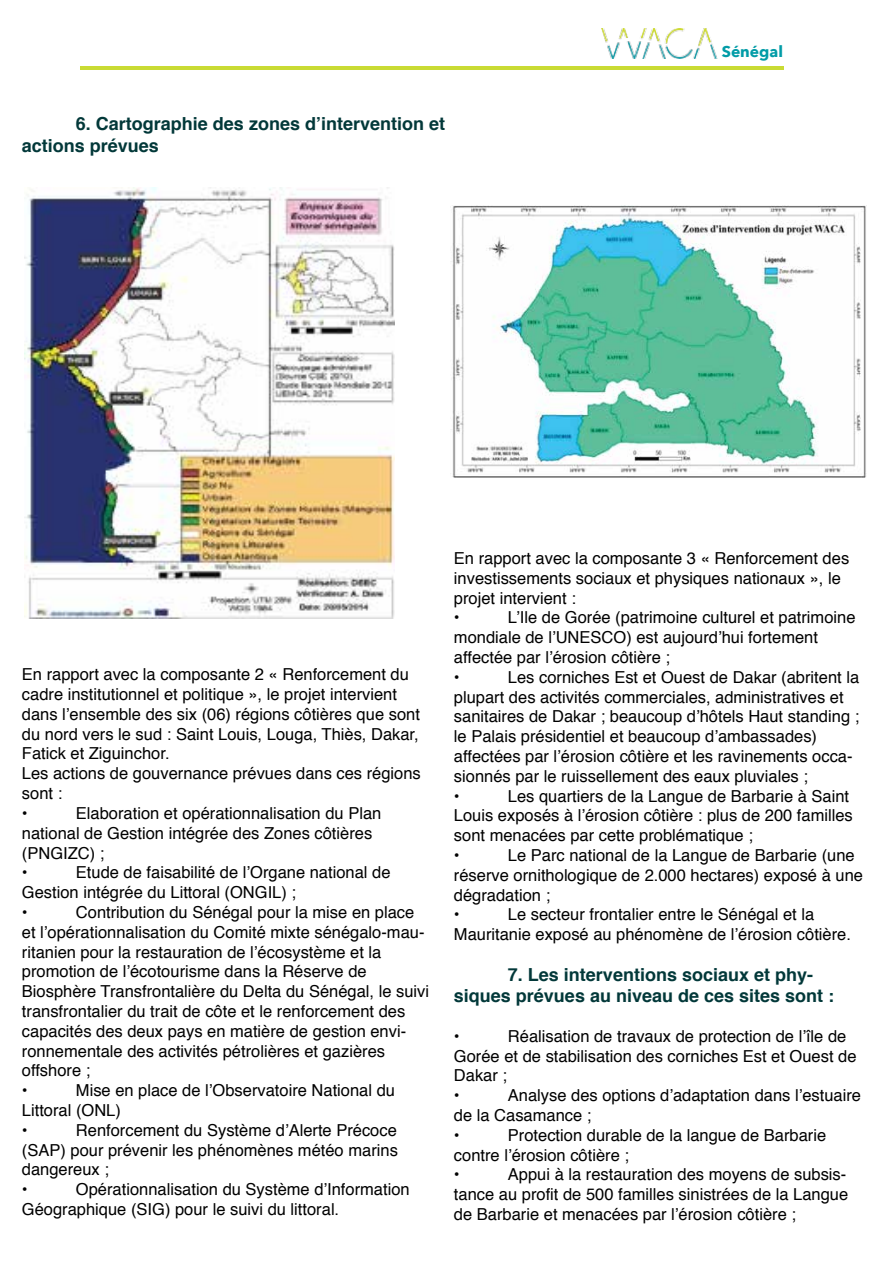
<style>
.page{position:relative;width:893px;height:1263px;background:#fff}
.page>*{position:absolute;margin:0;border:0;box-sizing:border-box;transform-origin:0 0}
.t1{font:700 18px/21.6px "Helvetica";color:#023839}
.t2{font:16.5px/19.8px "Helvetica";color:#010101}
.t3{font:700 15.6px "Avenir Next";color:#029ca7}
</style>
<div class="page">
<img style="left:24px;top:188px;width:371px;height:430px">
<img style="left:451px;top:205px;width:415px;height:272px">
<hr style="left:80px;top:66px;width:703px;height:3px;background:#c9db34">
<img style="left:601px;top:29px;width:116px;height:29px">
<p class="t1" style="left:22px;top:113px;width:425px;text-indent:54px">6. Cartographie des zones d’intervention et actions prévues</p>
<p class="t3" style="left:722px;top:38px;width:63px">Sénégal</p>
<p class="t2" style="left:22px;top:665px;width:400px">En rapport avec la composante 2 « Renforcement du cadre institutionnel et politique », le projet intervient dans l’ensemble des six (06) régions côtières que sont du nord vers le sud : Saint Louis, Louga, Thiès, Dakar, Fatick et Ziguinchor.<br>Les actions de gouvernance prévues dans ces régions sont :<br>•</p>
<p class="t2" style="left:22px;top:804px;width:361px;text-indent:54px">Elaboration et opérationnalisation du Plan national de Gestion intégrée des Zones côtières (PNGIZC) ;<br>•</p>
<p class="t2" style="left:22px;top:863px;width:370px;text-indent:54px">Etude de faisabilité de l’Organe national de<br>Gestion intégrée du Littoral (ONGIL) ;<br>•</p>
<p class="t2" style="left:22px;top:903px;width:409px;text-indent:54px">Contribution du Sénégal pour la mise en place et l’opérationnalisation du Comité mixte sénégalo-mau&shy;ritanien pour la restauration de l’écosystème et la promotion de l’écotourisme dans la Réserve de Biosphère Transfrontalière du Delta du Sénégal, le suivi transfrontalier du trait de côte et le renforcement des capacités des deux pays en matière de gestion envi&shy;ronnementale des activités pétrolières et gazières offshore ;<br>•</p>
<p class="t2" style="left:22px;top:1081px;width:375px;text-indent:54px">Mise en place de l’Observatoire National du<br>Littoral (ONL)<br>•</p>
<p class="t2" style="left:22px;top:1120px;width:377px;text-indent:54px">Renforcement du Système d’Alerte Précoce (SAP) pour prévenir les phénomènes météo marins dangereux ;<br>•</p>
<p class="t2" style="left:22px;top:1180px;width:389px;text-indent:54px">Opérationnalisation du Système d’Information<br>Géographique (SIG) pour le suivi du littoral.</p>
<p class="t2" style="left:454px;top:549px;width:397px">En rapport avec la composante 3 « Renforcement des investissements sociaux et physiques nationaux », le projet intervient :<br>•</p>
<p class="t2" style="left:454px;top:608px;width:403px;text-indent:54px">L’Ile de Gorée (patrimoine culturel et patrimoine mondiale de l’UNESCO) est aujourd’hui fortement affectée par l’érosion côtière ;<br>•</p>
<p class="t2" style="left:454px;top:668px;width:407px;text-indent:54px">Les corniches Est et Ouest de Dakar (abritent la plupart des activités commerciales, administratives et sanitaires de Dakar ; beaucoup d’hôtels Haut standing ; le Palais présidentiel et beaucoup d’ambassades) affectées par l’érosion côtière et les ravinements occa&shy;sionnés par le ruissellement des eaux pluviales ;<br>•</p>
<p class="t2" style="left:454px;top:786px;width:400px;text-indent:54px">Les quartiers de la Langue de Barbarie à Saint Louis exposés à l’érosion côtière : plus de 200 familles sont menacées par cette problématique ;<br>•</p>
<p class="t2" style="left:454px;top:846px;width:411px;text-indent:54px">Le Parc national de la Langue de Barbarie (une réserve ornithologique de 2.000 hectares) exposé à une dégradation ;<br>•</p>
<p class="t2" style="left:454px;top:905px;width:399px;text-indent:54px">Le secteur frontalier entre le Sénégal et la<br>Mauritanie exposé au phénomène de l’érosion côtière.</p>
<p class="t1" style="left:454px;top:964px;width:382px;text-indent:54px">7. Les interventions sociaux et phy&shy;siques prévues au niveau de ces sites sont :</p>
<p class="t2" style="left:454px;top:1027px;width:7px">•</p>
<p class="t2" style="left:454px;top:1027px;width:404px;text-indent:54px">Réalisation de travaux de protection de l’île de<br>Gorée et de stabilisation des corniches Est et Ouest de<br>Dakar ;<br>•</p>
<p class="t2" style="left:454px;top:1086px;width:409px;text-indent:54px">Analyse des options d’adaptation dans l’estuaire de la Casamance ;<br>•</p>
<p class="t2" style="left:454px;top:1126px;width:374px;text-indent:54px">Protection durable de la langue de Barbarie contre l’érosion côtière ;<br>•</p>
<p class="t2" style="left:454px;top:1165px;width:396px;text-align:justify;text-indent:54px">Appui à la restauration des moyens de subsis&shy;tance au profit de 500 familles sinistrées de la Langue de Barbarie et menacées par l’érosion côtière ;</p>
</div>
